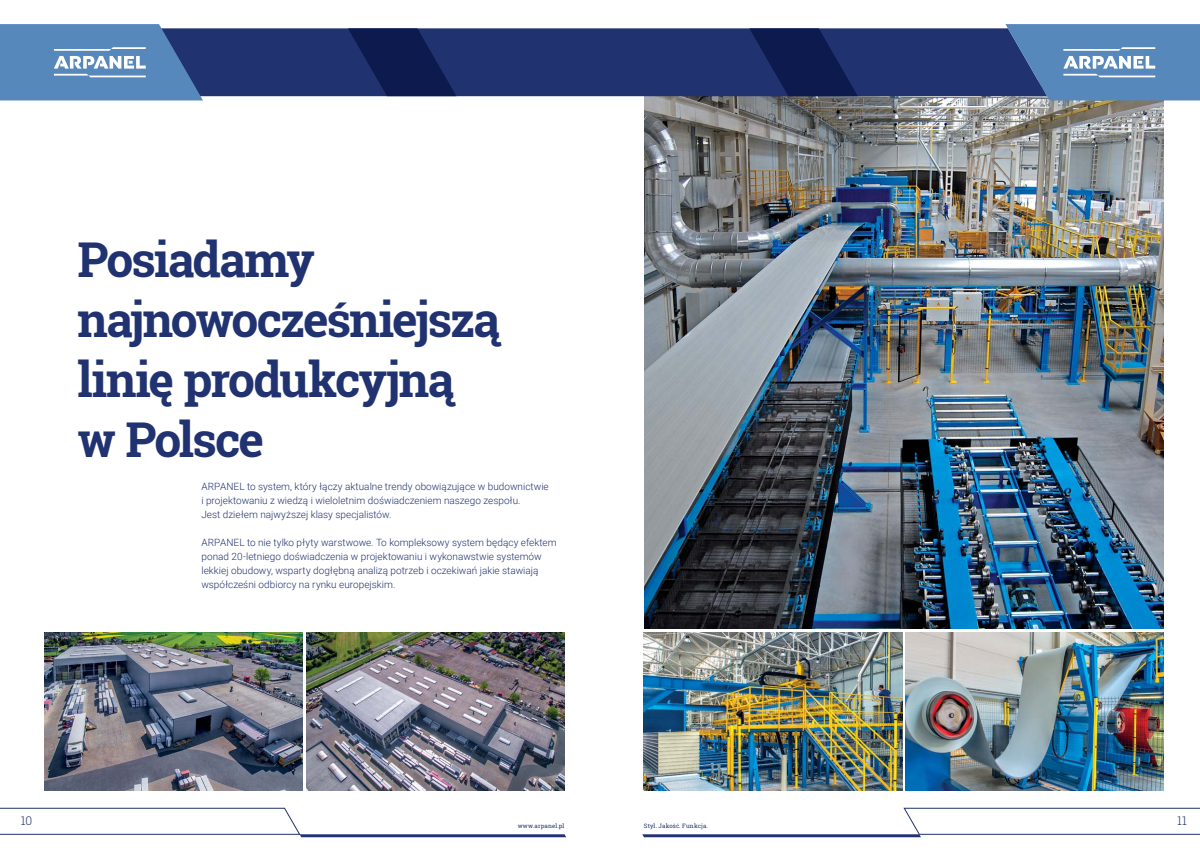
<style>
.page{position:relative;width:1200px;height:859px;background:#fff}
.page>*{position:absolute;margin:0;border:0;box-sizing:border-box;transform-origin:0 0}
.t1{font:700 48px/60px "Roboto Slab";letter-spacing:-.04em;color:#203270}
.t2{font:300 12px "Roboto Slab";color:#203270}
.t3{font:300 10px/14px "Roboto";color:#203270}
.t4{font:6px "Roboto Slab";letter-spacing:.025em;color:#203270}
</style>
<div class="page">
<img style="left:644px;top:96px;width:519px;height:532px">
<div style="left:203px;top:28px;width:802px;height:68px;background:#203270"></div>
<svg style="left:348px;top:28px;width:108px;height:68px;background:#14235a"></svg>
<svg style="left:749px;top:28px;width:108px;height:68px;background:#14235a"></svg>
<svg style="left:642px;top:808px;width:557px;height:29px"></svg>
<svg style="left:0;top:808px;width:566px;height:29px"></svg>
<svg style="left:0;top:24px;width:203px;height:76px;background:#5d88b8"></svg>
<svg style="left:1005px;top:24px;width:194px;height:76px;background:#5c87b7"></svg>
<img style="left:306px;top:632px;width:258px;height:159px">
<img style="left:45px;top:632px;width:258px;height:159px">
<img style="left:905px;top:632px;width:258px;height:159px">
<img style="left:643px;top:632px;width:258px;height:159px">
<h1 class="t1" style="left:77px;top:228px;width:423px">Posiadamy najnowocześniejszą linię produkcyjną w Polsce</h1>
<p class="t3" style="left:201px;top:480px;width:349px">ARPANEL to system, który łączy aktualne trendy obowiązujące w budownictwie i projektowaniu z wiedzą i wieloletnim doświadczeniem naszego zespołu.<br>Jest dziełem najwyższej klasy specjalistów.</p>
<p class="t3" style="left:201px;top:536px;width:357px">ARPANEL to nie tylko płyty warstwowe. To kompleksowy system będący efektem ponad 20-letniego doświadczenia w projektowaniu i wykonawstwie systemów lekkiej obudowy, wsparty dogłębną analizą potrzeb i oczekiwań jakie stawiają współcześni odbiorcy na rynku europejskim.</p>
<p class="t2" style="left:21px;top:813px;width:13px">10</p>
<p class="t2" style="left:1176px;top:813px;width:11px">11</p>
<p class="t4" style="left:517px;top:822px;width:48px">www.arpanel.pl</p>
<p class="t4" style="left:643px;top:822px;width:65px">Styl. Jakość. Funkcja.</p>
</div>
